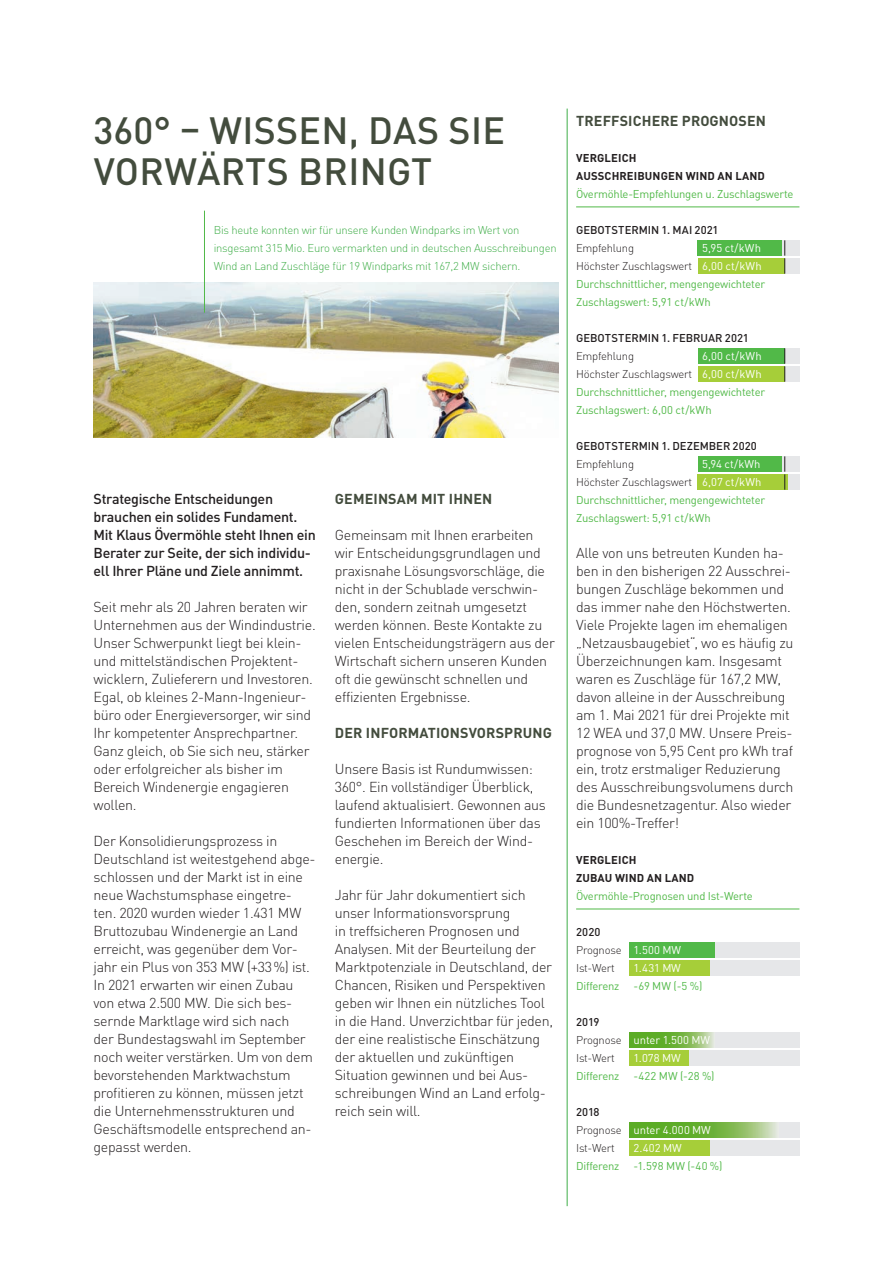
<style>
.page{position:relative;width:893px;height:1263px;background:#fff}
.page>*{position:absolute;margin:0;border:0;box-sizing:border-box;transform-origin:0 0}
.t1{font:500 37.5px/40.5px "DINOT";letter-spacing:.01em;color:#434c3d}
.t2{font:300 14.25px/18px "DINOT";letter-spacing:-.02em;color:#231f20}
.t3{font:500 14.25px/18px "DINOT";letter-spacing:-.02em;color:#231f20}
.t4{font:700 14.25px "DINOT";letter-spacing:.01em;color:#434c3d}
.t5{font:11.25px/18px "DINOT";letter-spacing:-.02em;color:#51b948}
.t6{font:300 11.25px/18px "DINOT";letter-spacing:-.02em;color:#40ae49}
.t7{font:300 11.25px/18px "DINOT";letter-spacing:-.02em;color:#231f20}
.t8{font:500 11.25px "DINOT";color:#231f20}
.t9{font:700 11.25px/18px "DINOT";letter-spacing:.01em;color:#231f20}
.t10{font:11.25px "DINOT";color:#fff}
.s1{color:#fff}
.s2{font-weight:300;color:#231f20}
.s3{font-weight:500}
.s4{font-weight:400;color:#fff}
</style>
<div class="page">
<img style="left:94px;top:283px;width:464px;height:155px">
<hr style="left:567px;top:109px;width:1px;height:1097px;background:#40ae49">
<hr style="left:204px;top:211px;width:1px;height:102px;background:#51b948">
<div style="left:629px;top:1140px;width:170px;height:16px;background:#e6e7e9"></div>
<div style="left:629px;top:1140px;width:81px;height:16px;background:#a6ce39"></div>
<div style="left:629px;top:942px;width:170px;height:16px;background:#e6e7e9"></div>
<div style="left:629px;top:1032px;width:170px;height:16px;background:#e6e7e9"></div>
<div style="left:629px;top:960px;width:170px;height:16px;background:#e6e7e9"></div>
<div style="left:629px;top:1050px;width:170px;height:16px;background:#e6e7e9"></div>
<div style="left:629px;top:960px;width:81px;height:16px;background:#a6ce39"></div>
<div style="left:629px;top:1050px;width:60px;height:16px;background:#a6ce39"></div>
<div style="left:629px;top:942px;width:85px;height:16px;background:#51b948"></div>
<div style="left:629px;top:1122px;width:170px;height:16px;background:#e6e7e9"></div>
<svg style="left:629px;top:1122px;width:148px;height:16px;background:#78b74a"></svg>
<svg style="left:629px;top:1032px;width:85px;height:16px"></svg>
<div style="left:698px;top:474px;width:101px;height:16px;background:#e6e7e9"></div>
<div style="left:698px;top:474px;width:90px;height:16px;background:#a6ce39"></div>
<div style="left:698px;top:240px;width:101px;height:16px;background:#e6e7e9"></div>
<div style="left:698px;top:348px;width:101px;height:16px;background:#e6e7e9"></div>
<div style="left:698px;top:258px;width:101px;height:16px;background:#e6e7e9"></div>
<div style="left:698px;top:366px;width:101px;height:16px;background:#e6e7e9"></div>
<div style="left:698px;top:258px;width:86px;height:16px;background:#a6ce39"></div>
<div style="left:698px;top:366px;width:86px;height:16px;background:#a6ce39"></div>
<div style="left:698px;top:240px;width:84px;height:16px;background:#51b948"></div>
<div style="left:698px;top:348px;width:86px;height:16px;background:#51b948"></div>
<svg style="left:784px;top:240px;width:1px;height:34px"></svg>
<svg style="left:784px;top:348px;width:1px;height:34px"></svg>
<div style="left:698px;top:456px;width:101px;height:16px;background:#e6e7e9"></div>
<div style="left:698px;top:456px;width:84px;height:16px;background:#51b948"></div>
<svg style="left:784px;top:456px;width:1px;height:34px"></svg>
<hr style="left:576px;top:207px;width:223px;height:1px;background:#51b948">
<hr style="left:576px;top:909px;width:223px;height:1px;background:#51b948">
<h1 class="t1" style="left:94px;top:109px;width:413px">360° – WISSEN, DAS SIE<br>VORWÄRTS BRINGT</h1>
<p class="t6" style="left:214px;top:221px;width:344px">Bis heute konnten wir für unsere Kunden Windparks im Wert von insgesamt 315 Mio. Euro vermarkten und in deutschen Ausschreibungen<br>Wind an Land Zuschläge für 19 Windparks mit 167,2 MW sichern.</p>
<p class="t3" style="left:94px;top:490px;width:224px">Strategische Entscheidungen brauchen ein solides Fundament.<br>Mit Klaus Övermöhle steht Ihnen ein Berater zur Seite, der sich individu&shy;ell Ihrer Pläne und Ziele annimmt.</p>
<p class="t2" style="left:94px;top:598px;width:224px">Seit mehr als 20 Jahren beraten wir Unternehmen aus der Windindustrie.<br>Unser Schwerpunkt liegt bei klein&shy;und mittelständischen Projektent&shy;wicklern, Zulieferern und Investoren.<br>Egal, ob kleines 2-Mann-Ingenieur&shy;büro oder Energieversorger, wir sind Ihr kompetenter Ansprechpartner.<br>Ganz gleich, ob Sie sich neu, stärker oder erfolgreicher als bisher im Bereich Windenergie engagieren wollen.</p>
<p class="t2" style="left:94px;top:832px;width:224px">Der Konsolidierungsprozess in<br>Deutschland ist weitestgehend abge&shy;schlossen und der Markt ist in eine neue Wachstumsphase eingetre&shy;ten. 2020 wurden wieder 1.431 MW<br>Bruttozubau Windenergie an Land erreicht, was gegenüber dem Vor&shy;jahr ein Plus von 353 MW (+33%) ist.<br>In 2021 erwarten wir einen Zubau von etwa 2.500 MW. Die sich bes&shy;sernde Marktlage wird sich nach<br>der Bundestagswahl im September noch weiter verstärken. Um von dem bevorstehenden Marktwachstum profitieren zu können, müssen jetzt die Unternehmensstrukturen und<br>Geschäftsmodelle entsprechend an&shy;gepasst werden.</p>
<p class="t4" style="left:335px;top:489px;width:159px">GEMEINSAM MIT IHNEN</p>
<p class="t2" style="left:335px;top:526px;width:222px">Gemeinsam mit Ihnen erarbeiten wir Entscheidungsgrundlagen und praxisnahe Lösungsvorschläge, die nicht in der Schublade verschwin&shy;den, sondern zeitnah umgesetzt werden können. Beste Kontakte zu vielen Entscheidungsträgern aus der Wirtschaft sichern unseren Kunden oft die gewünscht schnellen und effizienten Ergebnisse.</p>
<p class="t4" style="left:335px;top:723px;width:219px">DER INFORMATIONSVORSPRUNG</p>
<p class="t2" style="left:335px;top:760px;width:213px">Unsere Basis ist Rundumwissen:<br>360°. Ein vollständiger Überblick, laufend aktualisiert. Gewonnen aus fundierten Informationen über das<br>Geschehen im Bereich der Wind&shy;energie.</p>
<p class="t2" style="left:335px;top:886px;width:220px">Jahr für Jahr dokumentiert sich unser Informationsvorsprung<br>in treffsicheren Prognosen und<br>Analysen. Mit der Beurteilung der<br>Marktpotenziale in Deutschland, der<br>Chancen, Risiken und Perspektiven geben wir Ihnen ein nützliches Tool in die Hand. Unverzichtbar für jeden, der eine realistische Einschätzung der aktuellen und zukünftigen<br>Situation gewinnen und bei Aus&shy;schreibungen Wind an Land erfolg&shy;reich sein will.</p>
<p class="t4" style="left:576px;top:112px;width:191px">TREFFSICHERE PROGNOSEN</p>
<p class="t9" style="left:576px;top:149px;width:190px">VERGLEICH<br>AUSSCHREIBUNGEN WIND AN LAND</p>
<p class="t5" style="left:576px;top:185px;width:219px">Övermöhle-Empfehlungen u. Zuschlagswerte</p>
<p class="t8" style="left:576px;top:223px;width:144px">GEBOTSTERMIN 1. MAI 2021</p>
<p class="t7" style="left:576px;top:239px;width:59px">Empfehlung</p>
<p class="t5" style="left:576px;top:239px;width:191px;text-indent:126px"><span class="s1">5,95 ct/kWh<br></span><span class="s2">Höchster Zuschlagswert</span> <span class="s1">6,00 ct/kWh<br></span>Durchschnittlicher, mengengewichteter<br>Zuschlagswert: 5,91 ct/kWh</p>
<p class="t8" style="left:576px;top:331px;width:174px">GEBOTSTERMIN 1. FEBRUAR 2021</p>
<p class="t7" style="left:576px;top:347px;width:59px">Empfehlung</p>
<p class="t5" style="left:576px;top:347px;width:191px;text-indent:126px"><span class="s1">6,00 ct/kWh<br></span><span class="s2">Höchster Zuschlagswert</span> <span class="s1">6,00 ct/kWh<br></span>Durchschnittlicher, mengengewichteter<br>Zuschlagswert: 6,00 ct/kWh</p>
<p class="t8" style="left:576px;top:439px;width:182px">GEBOTSTERMIN 1. DEZEMBER 2020</p>
<p class="t7" style="left:576px;top:455px;width:59px">Empfehlung</p>
<p class="t5" style="left:576px;top:455px;width:191px;text-indent:126px"><span class="s1">5,94 ct/kWh<br></span><span class="s2">Höchster Zuschlagswert</span> <span class="s1">6,07 ct/kWh<br></span>Durchschnittlicher, mengengewichteter<br>Zuschlagswert: 5,91 ct/kWh</p>
<p class="t2" style="left:576px;top:544px;width:219px">Alle von uns betreuten Kunden ha&shy;ben in den bisherigen 22 Ausschrei&shy;bungen Zuschläge bekommen und das immer nahe den Höchstwerten.<br>Viele Projekte lagen im ehemaligen „Netzausbaugebiet“, wo es häufig zu Überzeichnungen kam. Insgesamt waren es Zuschläge für 167,2 MW, davon alleine in der Ausschreibung am 1. Mai 2021 für drei Projekte mit 12 WEA und 37,0 MW. Unsere Preis&shy;prognose von 5,95 Cent pro kWh traf ein, trotz erstmaliger Reduzierung des Ausschreibungsvolumens durch die Bundesnetzagentur. Also wieder ein 100%-Treffer!</p>
<p class="t9" style="left:576px;top:851px;width:120px">VERGLEICH<br>ZUBAU WIND AN LAND</p>
<p class="t5" style="left:576px;top:887px;width:178px">Övermöhle-Prognosen und Ist-Werte</p>
<p class="t7" style="left:576px;top:923px;width:106px"><span class="s3">2020<br></span>Prognose <span class="s4">1.500 MW<br></span>Ist-Wert</p>
<p class="t10" style="left:633px;top:961px;width:49px">1.431 MW</p>
<p class="t5" style="left:576px;top:977px;width:45px">Differenz</p>
<p class="t5" style="left:633px;top:977px;width:70px">-69 MW (-5 %)</p>
<p class="t7" style="left:576px;top:1013px;width:135px"><span class="s3">2019<br></span>Prognose <span class="s4">unter 1.500 MW<br></span>Ist-Wert</p>
<p class="t10" style="left:633px;top:1051px;width:49px">1.078 MW</p>
<p class="t5" style="left:576px;top:1067px;width:45px">Differenz</p>
<p class="t5" style="left:633px;top:1067px;width:83px">-422 MW (-28 %)</p>
<p class="t7" style="left:576px;top:1103px;width:136px"><span class="s3">2018<br></span>Prognose <span class="s4">unter 4.000 MW<br></span>Ist-Wert</p>
<p class="t10" style="left:633px;top:1141px;width:50px">2.402 MW</p>
<p class="t5" style="left:576px;top:1157px;width:45px">Differenz</p>
<p class="t5" style="left:633px;top:1157px;width:90px">-1.598 MW (-40 %)</p>
</div>
